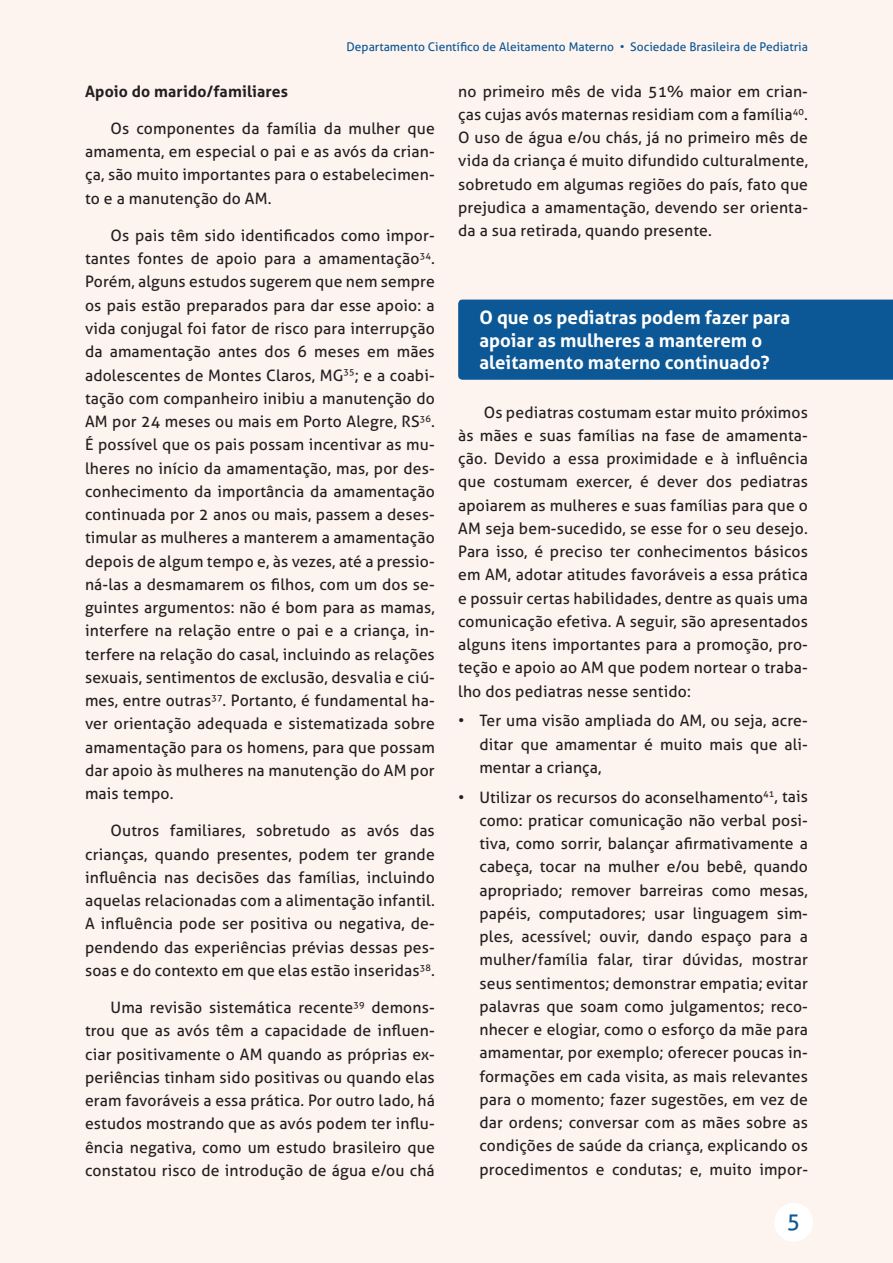
<style>
.page{position:relative;width:893px;height:1263px;background:#fdf3ef}
.page>*{position:absolute;margin:0;border:0;box-sizing:border-box;transform-origin:0 0}
.t1{font:22.5px "Aller";color:#0c5896}
.t2{font:700 18.6px/22.4px "Aller";color:#fff}
.t3{font:15.75px/23.2px "Aller";letter-spacing:.01em;color:#231f20;text-align:justify}
.t4{font:700 15.75px "Aller";letter-spacing:.01em;color:#231f20}
.t5{font:12px "Aller";color:#0c5896}
</style>
<div class="page">
<div style="left:774px;top:1203px;width:39px;height:39px;background:#fff;border-radius:50%"></div>
<div style="left:458px;top:300px;width:435px;height:80px;background:#0c5896"></div>
<p class="t5" style="left:347px;top:39px;width:463px">Departamento Científico de Aleitamento Materno • Sociedade Brasileira de Pediatria</p>
<p class="t4" style="left:85px;top:82px;width:205px">Apoio do marido/familiares</p>
<p class="t3" style="left:85px;top:117px;width:351px;text-indent:26px">Os componentes da família da mulher que amamenta, em especial o pai e as avós da crian&shy;ça, são muito importantes para o estabelecimen&shy;to e a manutenção do AM.</p>
<p class="t3" style="left:85px;top:224px;width:351px;text-indent:26px">Os pais têm sido identificados como impor&shy;tantes fontes de apoio para a amamentação<sup>34</sup>.<br>Porém, alguns estudos sugerem que nem sempre os pais estão preparados para dar esse apoio: a vida conjugal foi fator de risco para interrupção da amamentação antes dos 6 meses em mães adolescentes de Montes Claros, MG<sup>35</sup>; e a coabi&shy;tação com companheiro inibiu a manutenção do AM por 24 meses ou mais em Porto Alegre, RS<sup>36</sup>.<br>É possível que os pais possam incentivar as mu&shy;lheres no início da amamentação, mas, por des&shy;conhecimento da importância da amamentação continuada por 2 anos ou mais, passem a deses&shy;timular as mulheres a manterem a amamentação depois de algum tempo e, às vezes, até a pressio&shy;ná-las a desmamarem os filhos, com um dos se&shy;guintes argumentos: não é bom para as mamas, interfere na relação entre o pai e a criança, in&shy;terfere na relação do casal, incluindo as relações sexuais, sentimentos de exclusão, desvalia e ciú&shy;mes, entre outras<sup>37</sup>. Portanto, é fundamental ha&shy;ver orientação adequada e sistematizada sobre amamentação para os homens, para que possam dar apoio às mulheres na manutenção do AM por mais tempo.</p>
<p class="t3" style="left:85px;top:819px;width:351px;text-indent:26px">Outros familiares, sobretudo as avós das crianças, quando presentes, podem ter grande influência nas decisões das famílias, incluindo aquelas relacionadas com a alimentação infantil.<br>A influência pode ser positiva ou negativa, de&shy;pendendo das experiências prévias dessas pes&shy;soas e do contexto em que elas estão inseridas<sup>38</sup>.</p>
<p class="t3" style="left:85px;top:996px;width:351px;text-indent:26px">Uma revisão sistemática recente<sup>39</sup> demons&shy;trou que as avós têm a capacidade de influen&shy;ciar positivamente o AM quando as próprias ex&shy;periências tinham sido positivas ou quando elas eram favoráveis a essa prática. Por outro lado, há estudos mostrando que as avós podem ter influ&shy;ência negativa, como um estudo brasileiro que constatou risco de introdução de água e/ou chá</p>
<p class="t3" style="left:458px;top:80px;width:351px">no primeiro mês de vida 51% maior em crian&shy;ças cujas avós maternas residiam com a família<sup>40</sup>.<br>O uso de água e/ou chás, já no primeiro mês de vida da criança é muito difundido culturalmente, sobretudo em algumas regiões do país, fato que prejudica a amamentação, devendo ser orienta&shy;da a sua retirada, quando presente.</p>
<p class="t2" style="left:479px;top:307px;width:312px">O que os pediatras podem fazer para apoiar as mulheres a manterem o aleitamento materno continuado?</p>
<p class="t3" style="left:458px;top:401px;width:351px;text-indent:26px">Os pediatras costumam estar muito próximos às mães e suas famílias na fase de amamenta&shy;ção. Devido a essa proximidade e à influência que costumam exercer, é dever dos pediatras apoiarem as mulheres e suas famílias para que o AM seja bem-sucedido, se esse for o seu desejo.<br>Para isso, é preciso ter conhecimentos básicos em AM, adotar atitudes favoráveis a essa prática e possuir certas habilidades, dentre as quais uma comunicação efetiva. A seguir, são apresentados alguns itens importantes para a promoção, pro&shy;teção e apoio ao AM que podem nortear o traba&shy;lho dos pediatras nesse sentido:</p>
<p class="t3" style="left:479px;top:709px;width:330px;text-indent:-21px">• Ter uma visão ampliada do AM, ou seja, acre&shy;ditar que amamentar é muito mais que ali&shy;mentar a criança,</p>
<p class="t3" style="left:479px;top:785px;width:330px;text-indent:-21px">• Utilizar os recursos do aconselhamento<sup>41</sup>, tais como: praticar comunicação não verbal posi&shy;tiva, como sorrir, balançar afirmativamente a cabeça, tocar na mulher e/ou bebê, quando apropriado; remover barreiras como mesas, papéis, computadores; usar linguagem sim&shy;ples, acessível; ouvir, dando espaço para a mulher/família falar, tirar dúvidas, mostrar seus sentimentos; demonstrar empatia; evitar palavras que soam como julgamentos; reco&shy;nhecer e elogiar, como o esforço da mãe para amamentar, por exemplo; oferecer poucas in&shy;formações em cada visita, as mais relevantes para o momento; fazer sugestões, em vez de dar ordens; conversar com as mães sobre as condições de saúde da criança, explicando os procedimentos e condutas; e, muito impor-</p>
<h1 class="t1" style="left:787px;top:1207px;width:15px">5</h1>
</div>
